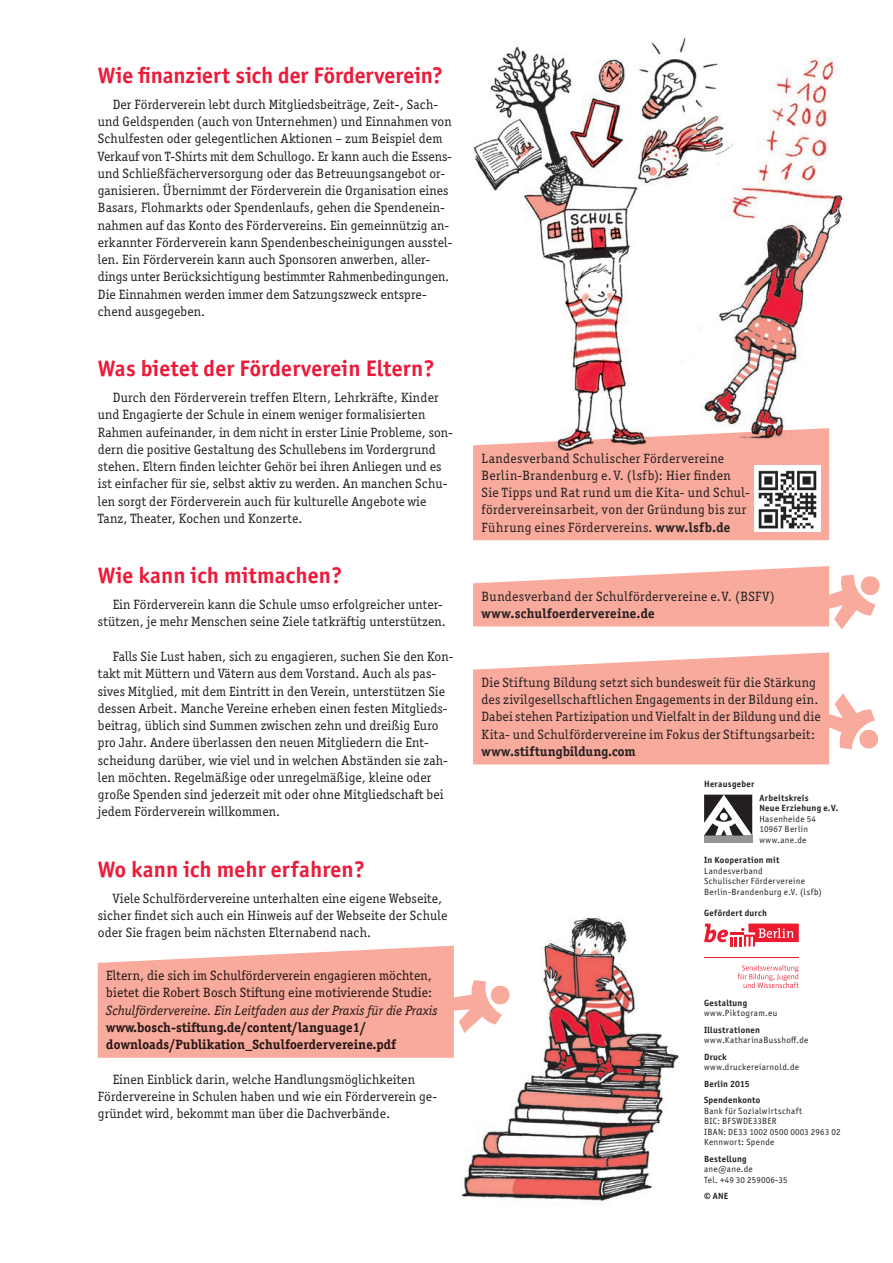
<style>
.page{position:relative;width:893px;height:1263px;background:#fff}
.page>*{position:absolute;margin:0;border:0;box-sizing:border-box;transform-origin:0 0}
.t1{font:700 22.5px "Officina Sans ITC Pro";letter-spacing:.01em;color:#ed1a3a}
.t2{font:13.5px/17.2px "Officina Serif ITC Pro";letter-spacing:.01em;color:#231f20}
.t3{font:13.5px/17.2px "Officina Serif ITC Pro";letter-spacing:.035em;color:#231f20}
.t4{font:700 13.5px/17.2px "Officina Serif ITC Pro";letter-spacing:.01em;color:#231f20}
.t5{font:italic 13.5px "Officina Serif ITC Pro";letter-spacing:.01em;color:#231f20}
.t6{font:13.5px "Officina Serif ITC Pro";letter-spacing:.03em;color:#231f20}
.t7{font:9px/10.5px "Officina Sans ITC Pro";letter-spacing:.04em;color:#231f20}
.t8{font:700 9px/16.5px "Officina Sans ITC Pro";letter-spacing:.03em;color:#231f20}
.t9{font:9px/10.5px "Officina Sans ITC Pro";letter-spacing:.015em;color:#231f20}
.s1{font-weight:700}
</style>
<div class="page">
<div style="left:704px;top:835px;width:48px;height:8px;background:#949698"></div>
<svg style="left:704px;top:795px;width:48px;height:40px"></svg>
<svg style="left:704px;top:923px;width:95px;height:23px"></svg>
<svg style="left:738px;top:965px;width:61px;height:23px"></svg>
<hr style="left:704px;top:957px;width:95px;height:1px;background:#ed1b2f">
<img style="left:460px;top:918px;width:219px;height:287px">
<svg style="left:473px;top:566px;width:407px;height:63px"></svg>
<svg style="left:98px;top:946px;width:413px;height:112px"></svg>
<svg style="left:473px;top:652px;width:406px;height:112px"></svg>
<div style="left:473px;top:441px;width:356px;height:99px;background:#f8aa9c"></div>
<img style="left:473px;top:37px;width:263px;height:419px">
<div style="left:754px;top:465px;width:67px;height:67px;background:#fff"></div>
<img style="left:758px;top:470px;width:59px;height:59px">
<img style="left:700px;top:58px;width:144px;height:383px">
<h1 class="t1" style="left:98px;top:61px;width:347px">Wie finanziert sich der Förderverein?</h1>
<p class="t2" style="left:98px;top:96px;width:356px;text-indent:15px">Der Förderverein lebt durch Mitgliedsbeiträge, Zeit-, Sach&shy;und Geldspenden (auch von Unternehmen) und Einnahmen von Schulfesten oder gelegentlichen Aktionen – zum Beispiel dem Verkauf von T-Shirts mit dem Schullogo. Er kann auch die Essens&shy;und Schließfächerversorgung oder das Betreuungsangebot or&shy;ganisieren. Übernimmt der Förderverein die Organisation eines Basars, Flohmarkts oder Spendenlaufs, gehen die Spendenein&shy;nahmen auf das Konto des Fördervereins. Ein gemeinnützig an&shy;erkannter Förderverein kann Spendenbescheinigungen ausstel&shy;len. Ein Förderverein kann auch Sponsoren anwerben, aller&shy;dings unter Berücksichtigung bestimmter Rahmenbedingungen.<br>Die Einnahmen werden immer dem Satzungszweck entspre&shy;chend ausgegeben.</p>
<h1 class="t1" style="left:98px;top:355px;width:338px">Was bietet der Förderverein Eltern?</h1>
<p class="t2" style="left:98px;top:389px;width:357px;text-indent:15px">Durch den Förderverein treffen Eltern, Lehrkräfte, Kinder und Engagierte der Schule in einem weniger formalisierten Rahmen aufeinander, in dem nicht in erster Linie Probleme, son&shy;dern die positive Gestaltung des Schullebens im Vordergrund stehen. Eltern finden leichter Gehör bei ihren Anliegen und es ist einfacher für sie, selbst aktiv zu werden. An manchen Schu&shy;len sorgt der Förderverein auch für kulturelle Angebote wie Tanz, Theater, Kochen und Konzerte.</p>
<h1 class="t1" style="left:98px;top:562px;width:246px">Wie kann ich mitmachen?</h1>
<p class="t2" style="left:98px;top:596px;width:350px;text-align:right">Ein Förderverein kann die Schule umso erfolgreicher unter&shy;stützen, je mehr Menschen seine Ziele tatkräftig unterstützen.</p>
<p class="t2" style="left:98px;top:648px;width:357px;text-indent:15px">Falls Sie Lust haben, sich zu engagieren, suchen Sie den Kon&shy;takt mit Müttern und Vätern aus dem Vorstand. Auch als pas&shy;sives Mitglied, mit dem Eintritt in den Verein, unterstützen Sie dessen Arbeit. Manche Vereine erheben einen festen Mitglieds&shy;beitrag, üblich sind Summen zwischen zehn und dreißig Euro pro Jahr. Andere überlassen den neuen Mitgliedern die Ent&shy;scheidung darüber, wie viel und in welchen Abständen sie zah&shy;len möchten. Regelmäßige oder unregelmäßige, kleine oder große Spenden sind jederzeit mit oder ohne Mitgliedschaft bei jedem Förderverein willkommen.</p>
<h1 class="t1" style="left:98px;top:855px;width:269px">Wo kann ich mehr erfahren?</h1>
<p class="t2" style="left:98px;top:889px;width:351px;text-indent:15px">Viele Schulfördervereine unterhalten eine eigene Webseite, sicher findet sich auch ein Hinweis auf der Webseite der Schule oder Sie fragen beim nächsten Elternabend nach.</p>
<p class="t2" style="left:106px;top:967px;width:327px">Eltern, die sich im Schulförderverein engagieren möchten, bietet die Robert Bosch Stiftung eine motivierende Studie:</p>
<p class="t5" style="left:106px;top:1002px;width:333px">Schulfördervereine. Ein Leitfaden aus der Praxis für die Praxis</p>
<p class="t4" style="left:106px;top:1018px;width:291px">www.bosch-stiftung.de/content/language1/ downloads/Publikation_Schulfoerdervereine.pdf</p>
<p class="t2" style="left:98px;top:1070px;width:341px;text-indent:15px">Einen Einblick darin, welche Handlungsmöglichkeiten<br>Fördervereine in Schulen haben und wie ein Förderverein ge&shy;gründet wird, bekommt man über die Dachverbände.</p>
<p class="t3" style="left:482px;top:449px;width:269px">Landesverband Schulischer Fördervereine Berlin-Brandenburg e. V. (lsfb): Hier finden Sie Tipps und Rat rund um die Kita- und Schul&shy;fördervereinsarbeit, von der Gründung bis zur Führung eines Fördervereins. <span class="s1">www.lsfb.de</span></p>
<p class="t6" style="left:482px;top:588px;width:295px">Bundesverband der Schulfördervereine e.V. (BSFV)</p>
<p class="t4" style="left:482px;top:605px;width:175px">www.schulfoerdervereine.de</p>
<p class="t2" style="left:482px;top:674px;width:341px">Die Stiftung Bildung setzt sich bundesweit für die Stärkung des zivilgesellschaftlichen Engagements in der Bildung ein.<br>Dabei stehen Partizipation und Vielfalt in der Bildung und die Kita- und Schulfördervereine im Fokus der Stiftungsarbeit:</p>
<p class="t4" style="left:482px;top:743px;width:156px">www.stiftungbildung.com</p>
<p class="t8" style="left:704px;top:776px;width:52px">Herausgeber</p>
<p class="t8" style="left:759px;top:792px;width:81px;line-height:10.5px">Arbeitskreis<br>Neue Erziehung e.V.</p>
<p class="t7" style="left:759px;top:813px;width:58px">Hasenheide 54<br>10967 Berlin www.ane.de</p>
<p class="t8" style="left:704px;top:852px;width:77px">In Kooperation mit</p>
<p class="t7" style="left:704px;top:865px;width:119px">Landesverband<br>Schulischer Fördervereine<br>Berlin-Brandenburg e.V. (lsfb)</p>
<p class="t8" style="left:704px;top:904px;width:64px">Gefördert durch</p>
<p class="t8" style="left:704px;top:994px;width:45px">Gestaltung</p>
<p class="t7" style="left:704px;top:1008px;width:75px">www.Piktogram.eu</p>
<p class="t8" style="left:704px;top:1021px;width:57px">Illustrationen</p>
<p class="t7" style="left:704px;top:1035px;width:106px">www.KatharinaBusshoff.de</p>
<p class="t8" style="left:704px;top:1048px;width:24px">Druck</p>
<p class="t7" style="left:704px;top:1062px;width:96px">www.druckereiarnold.de</p>
<p class="t8" style="left:704px;top:1075px;width:58px">Berlin 2015<br>Spendenkonto</p>
<p class="t7" style="left:704px;top:1105px;width:138px">Bank für Sozialwirtschaft<br>BIC: BFSWDE33BER<br>IBAN: DE33 1002 0500 0003 2963 02<br>Kennwort: Spende</p>
<p class="t8" style="left:704px;top:1150px;width:44px">Bestellung</p>
<p class="t9" style="left:704px;top:1164px;width:85px">ane@ane.de<br>Tel. +49 30 259006-35</p>
<p class="t8" style="left:704px;top:1188px;width:26px">© ANE</p>
</div>
